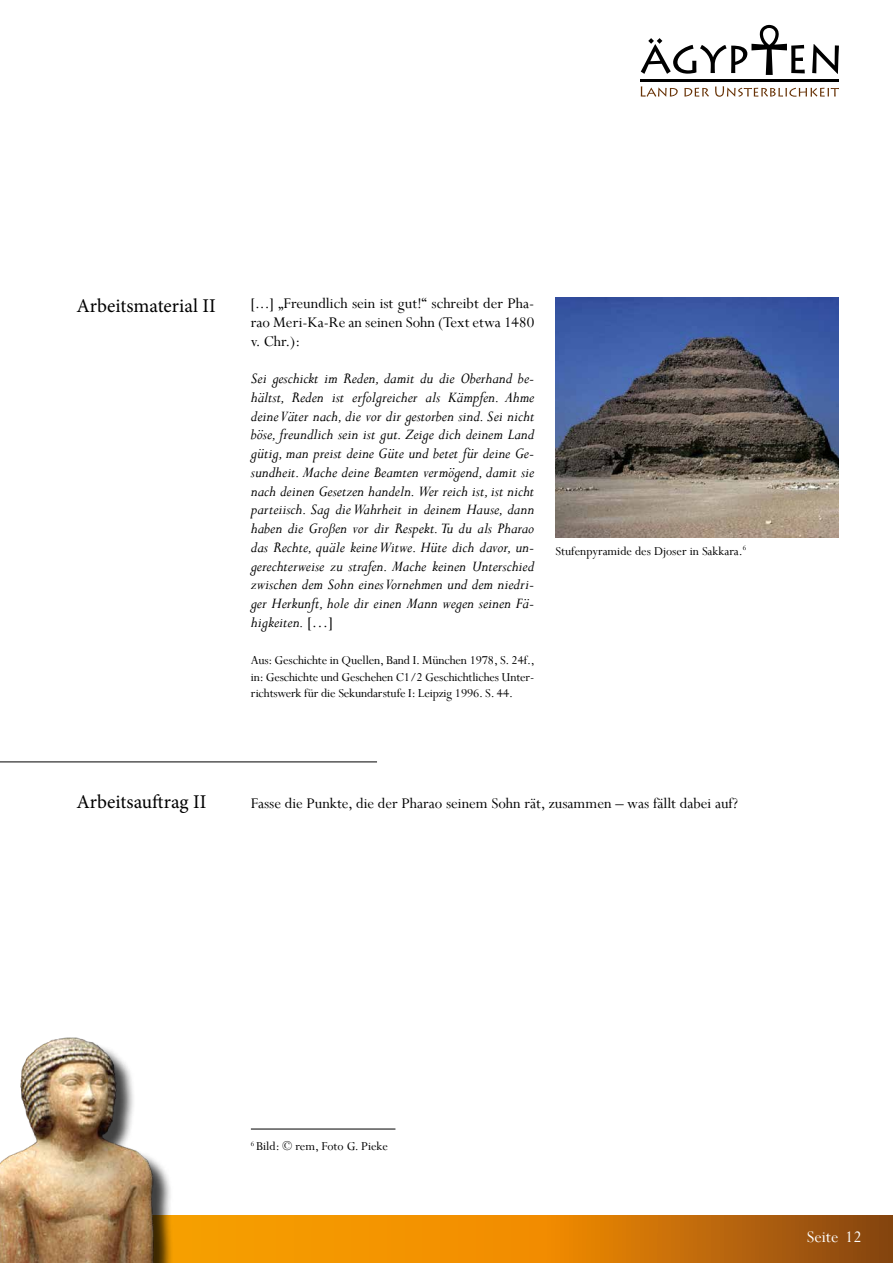
<style>
.page{position:relative;width:893px;height:1263px;background:#fff}
.page>*{position:absolute;margin:0;border:0;box-sizing:border-box;transform-origin:0 0}
.t1{font:19.5px "Minion Pro";color:#000}
.t2{font:18px "Perpetua";color:#fff}
.t3{font:italic 16.5px/18.8px "Perpetua";color:#000;text-align:justify}
.t4{font:16.5px/18.8px "Perpetua";color:#000;text-align:justify}
.t5{font:13.5px/16.5px "Perpetua";letter-spacing:-.01em;color:#000;text-align:justify}
.s1{font-style:normal}
</style>
<div class="page">
<svg style="left:641px;top:86px;width:198px;height:11px"></svg>
<hr style="left:641px;top:79px;width:198px;height:2px;background:#000">
<svg style="left:812px;top:44px;width:27px;height:30px"></svg>
<svg style="left:641px;top:25px;width:164px;height:50px"></svg>
<svg style="left:177px;top:1215px;width:716px;height:48px;background:#d87f04"></svg>
<hr style="left:0;top:762px;width:377px;height:1px;background:#000">
<hr style="left:251px;top:1129px;width:144px;height:1px;background:#000">
<img style="left:556px;top:298px;width:283px;height:239px">
<div style="left:0;top:1040px;width:177px;height:223px;background:#000;opacity:.75"></div>
<img style="left:0;top:1037px;width:159px;height:226px">
<p class="t1" style="left:77px;top:293px;width:141px">Arbeitsmaterial II</p>
<p class="t4" style="left:251px;top:294px;width:285px">[...] „Freundlich sein ist gut!“ schreibt der Pha&shy;rao Meri-Ka-Re an seinen Sohn (Text etwa 1480 v. Chr.):</p>
<p class="t3" style="left:251px;top:368px;width:285px">Sei geschickt im Reden, damit du die Oberhand be&shy;hältst, Reden ist erfolgreicher als Kämpfen. Ahme deine Väter nach, die vor dir gestorben sind. Sei nicht böse, freundlich sein ist gut. Zeige dich deinem Land gütig, man preist deine Güte und betet für deine Ge&shy;sundheit. Mache deine Beamten vermögend, damit sie nach deinen Gesetzen handeln. Wer reich ist, ist nicht parteiisch. Sag die Wahrheit in deinem Hause, dann haben die Großen vor dir Respekt. Tu du als Pharao das Rechte, quäle keine Witwe. Hüte dich davor, un&shy;gerechterweise zu strafen. Mache keinen Unterschied zwischen dem Sohn eines Vornehmen und dem niedri&shy;ger Herkunft, hole dir einen Mann wegen seinen Fä&shy;higkeiten. <span class="s1">[…]</span></p>
<p class="t5" style="left:251px;top:652px;width:285px">Aus: Geschichte in Quellen, Band I. München 1978, S. 24f., in: Geschichte und Geschehen C1/2 Geschichtliches Unter&shy;richtswerk für die Sekundarstufe I: Leipzig 1996. S. 44.</p>
<p class="t5" style="left:556px;top:542px;width:192px">Stufenpyramide des Djoser in Sakkara.<sup>6</sup></p>
<p class="t1" style="left:77px;top:789px;width:131px">Arbeitsauftrag II</p>
<p class="t4" style="left:251px;top:794px;width:489px">Fasse die Punkte, die der Pharao seinem Sohn rät, zusammen – was fällt dabei auf?</p>
<p class="t5" style="left:251px;top:1138px;width:138px"><sup>6</sup> Bild: © rem, Foto G. Pieke</p>
<p class="t2" style="left:807px;top:1226px;width:56px">Seite 12</p>
</div>
